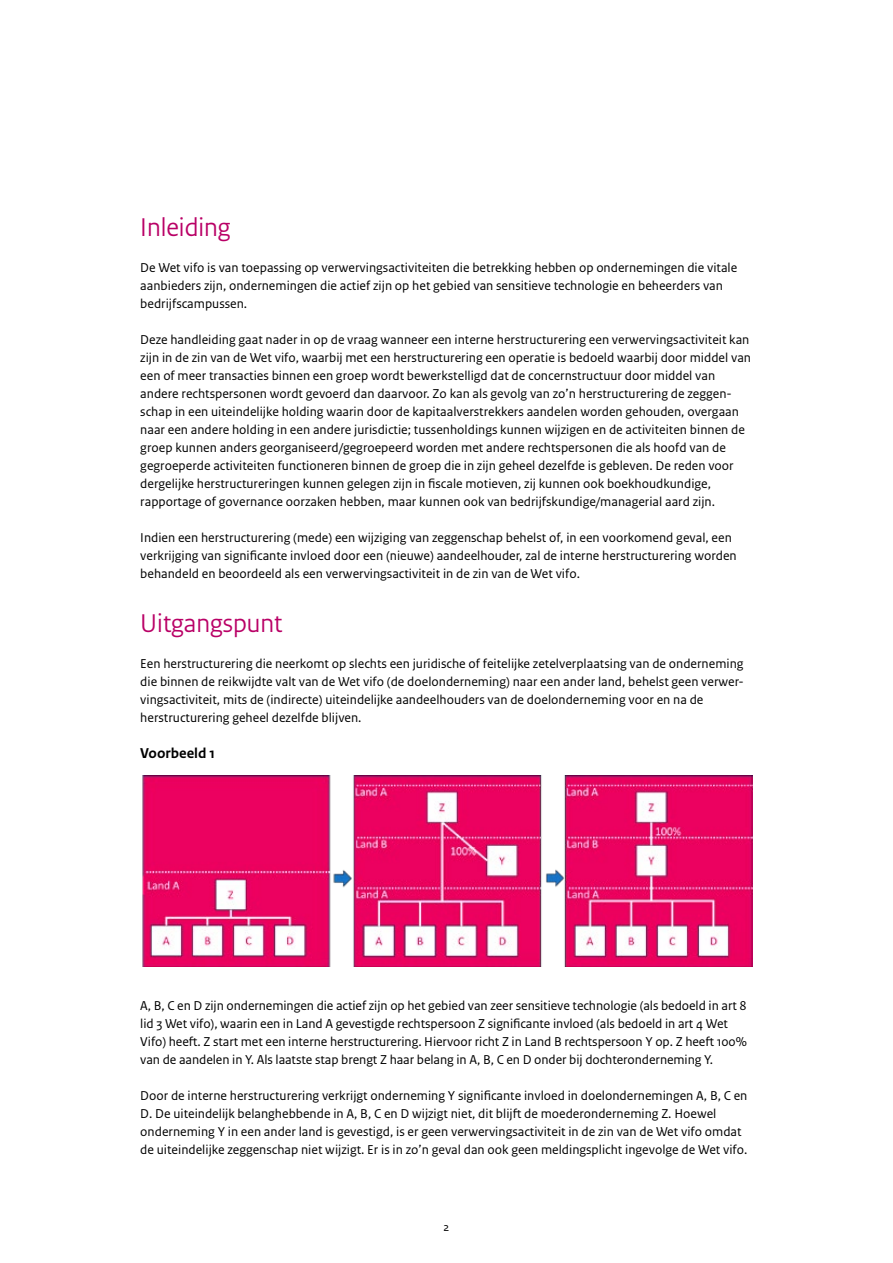
<style>
.page{position:relative;width:893px;height:1263px;background:#fff}
.page>*{position:absolute;margin:0;border:0;box-sizing:border-box;transform-origin:0 0}
.t1{font:27px "Rijksoverheid Sans Heading";color:#b90066}
.t2{font:700 15px "Rijksoverheid Sans Text";color:#000}
.t3{font:13.5px/18px "Rijksoverheid Sans Text";color:#000}
.t4{font:12px "Rijksoverheid Sans Text";color:#000}
</style>
<div class="page">
<img style="left:142px;top:776px;width:611px;height:190px">
<h1 class="t1" style="left:140px;top:211px;width:92px">Inleiding</h1>
<p class="t3" style="left:140px;top:259px;width:598px">De Wet vifo is van toepassing op verwervingsactiviteiten die betrekking hebben op ondernemingen die vitale aanbieders zijn, ondernemingen die actief zijn op het gebied van sensitieve technologie en beheerders van bedrijfscampussen.</p>
<p class="t3" style="left:140px;top:331px;width:612px">Deze handleiding gaat nader in op de vraag wanneer een interne herstructurering een verwervingsactiviteit kan zijn in de zin van de Wet vifo, waarbij met een herstructurering een operatie is bedoeld waarbij door middel van een of meer transacties binnen een groep wordt bewerkstelligd dat de concernstructuur door middel van andere rechtspersonen wordt gevoerd dan daarvoor. Zo kan als gevolg van zo’n herstructurering de zeggen&shy;schap in een uiteindelijke holding waarin door de kapitaalverstrekkers aandelen worden gehouden, overgaan naar een andere holding in een andere jurisdictie; tussenholdings kunnen wijzigen en de activiteiten binnen de groep kunnen anders georganiseerd/gegroepeerd worden met andere rechtspersonen die als hoofd van de gegroeperde activiteiten functioneren binnen de groep die in zijn geheel dezelfde is gebleven. De reden voor dergelijke herstructureringen kunnen gelegen zijn in fiscale motieven, zij kunnen ook boekhoudkundige, rapportage of governance oorzaken hebben, maar kunnen ook van bedrijfskundige/managerial aard zijn.</p>
<p class="t3" style="left:140px;top:529px;width:598px">Indien een herstructurering (mede) een wijziging van zeggenschap behelst of, in een voorkomend geval, een verkrijging van significante invloed door een (nieuwe) aandeelhouder, zal de interne herstructurering worden behandeld en beoordeeld als een verwervingsactiviteit in de zin van de Wet vifo.</p>
<h1 class="t1" style="left:140px;top:607px;width:144px">Uitgangspunt</h1>
<p class="t3" style="left:140px;top:655px;width:605px">Een herstructurering die neerkomt op slechts een juridische of feitelijke zetelverplaatsing van de onderneming die binnen de reikwijdte valt van de Wet vifo (de doelonderneming) naar een ander land, behelst geen verwer&shy;vingsactiviteit, mits de (indirecte) uiteindelijke aandeelhouders van de doelonderneming voor en na de herstructurering geheel dezelfde blijven.</p>
<p class="t2" style="left:140px;top:744px;width:76px">Voorbeeld 1</p>
<p class="t3" style="left:140px;top:997px;width:608px">A, B, C en D zijn ondernemingen die actief zijn op het gebied van zeer sensitieve technologie (als bedoeld in art 8 lid 3 Wet vifo), waarin een in Land A gevestigde rechtspersoon Z significante invloed (als bedoeld in art 4 Wet Vifo) heeft. Z start met een interne herstructurering. Hiervoor richt Z in Land B rechtspersoon Y op. Z heeft 100% van de aandelen in Y. Als laatste stap brengt Z haar belang in A, B, C en D onder bij dochteronderneming Y.</p>
<p class="t3" style="left:140px;top:1087px;width:609px">Door de interne herstructurering verkrijgt onderneming Y significante invloed in doelondernemingen A, B, C en D. De uiteindelijk belanghebbende in A, B, C en D wijzigt niet, dit blijft de moederonderneming Z. Hoewel onderneming Y in een ander land is gevestigd, is er geen verwervingsactiviteit in de zin van de Wet vifo omdat de uiteindelijke zeggenschap niet wijzigt. Er is in zo’n geval dan ook geen meldingsplicht ingevolge de Wet vifo.</p>
<p class="t4" style="left:444px;top:1220px;width:7px">2</p>
</div>
